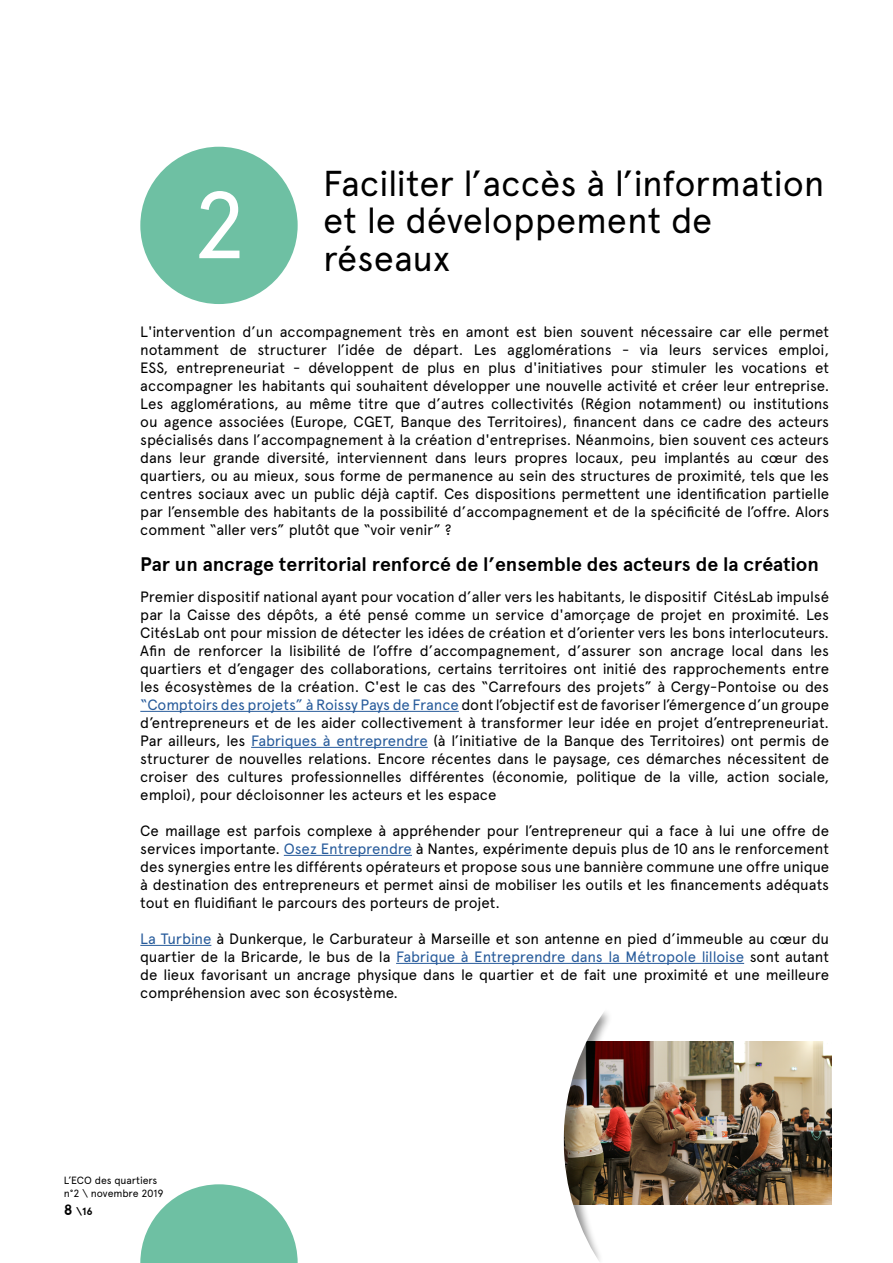
<style>
.page{position:relative;width:893px;height:1263px;background:#fff}
.page>*{position:absolute;margin:0;border:0;box-sizing:border-box;transform-origin:0 0}
.t1{font:94.8px "Apercu Pro";color:#fff}
.t2{font:36px/37.5px "Apercu Pro";letter-spacing:-.005em;color:#000}
.t3{font:700 19.5px "Apercu Pro";color:#000}
.t4{font:15px/18px "Apercu Pro";letter-spacing:-.01em;color:#000;text-align:justify}
.t5{font:10.5px/12.6px "Apercu Pro";letter-spacing:-.015em;color:#000}
.t6{font:700 10.5px "Apercu Pro";color:#000}
.s1{color:#275b9b}
.s2{font-size:15px}
</style>
<div class="page">
<svg style="left:140px;top:1184px;width:158px;height:79px"></svg>
<img style="left:655px;top:1041px;width:176px;height:163px">
<svg style="left:430px;top:962px;width:225px;height:299px"></svg>
<hr style="left:140px;top:711px;width:319px;height:1px;background:#275b9b">
<hr style="left:251px;top:747px;width:177px;height:1px;background:#275b9b">
<hr style="left:284px;top:855px;width:128px;height:1px;background:#275b9b">
<hr style="left:140px;top:945px;width:71px;height:1px;background:#275b9b">
<hr style="left:396px;top:963px;width:348px;height:1px;background:#275b9b">
<div style="left:140px;top:147px;width:158px;height:157px;background:#6ec0a3;border-radius:50%"></div>
<h1 class="t1" style="left:192px;top:154px;width:56px">2</h1>
<h2 class="t2" style="left:323px;top:162px;width:503px">Faciliter l’accès à l’information et le développement de réseaux</h2>
<p class="t4" style="left:140px;top:322px;width:690px">L'intervention d’un accompagnement très en amont est bien souvent nécessaire car elle permet notamment de structurer l’idée de départ. Les agglomérations - via leurs services emploi, ESS, entrepreneuriat - développent de plus en plus d'initiatives pour stimuler les vocations et accompagner les habitants qui souhaitent développer une nouvelle activité et créer leur entreprise.<br>Les agglomérations, au même titre que d’autres collectivités (Région notamment) ou institutions ou agence associées (Europe, CGET, Banque des Territoires), financent dans ce cadre des acteurs spécialisés dans l’accompagnement à la création d'entreprises. Néanmoins, bien souvent ces acteurs dans leur grande diversité, interviennent dans leurs propres locaux, peu implantés au cœur des quartiers, ou au mieux, sous forme de permanence au sein des structures de proximité, tels que les centres sociaux avec un public déjà captif. Ces dispositions permettent une identification partielle par l’ensemble des habitants de la possibilité d’accompagnement et de la spécificité de l’offre. Alors comment “aller vers” plutôt que “voir venir” ?</p>
<h3 class="t3" style="left:140px;top:553px;width:680px">Par un ancrage territorial renforcé de l’ensemble des acteurs de la création</h3>
<p class="t4" style="left:140px;top:587px;width:690px">Premier dispositif national ayant pour vocation d’aller vers les habitants, le dispositif CitésLab impulsé par la Caisse des dépôts, a été pensé comme un service d'amorçage de projet en proximité. Les CitésLab ont pour mission de détecter les idées de création et d’orienter vers les bons interlocuteurs.<br>Afin de renforcer la lisibilité de l’offre d’accompagnement, d’assurer son ancrage local dans les quartiers et d’engager des collaborations, certains territoires ont initié des rapprochements entre les écosystèmes de la création. C'est le cas des “Carrefours des projets” à Cergy-Pontoise ou des <span class="s1">“Comptoirs des projets” à Roissy Pays de France</span> dont l’objectif est de favoriser l’émergence d’un groupe d’entrepreneurs et de les aider collectivement à transformer leur idée en projet d’entrepreneuriat.<br>Par ailleurs, les <span class="s1">Fabriques à entreprendre</span> (à l’initiative de la Banque des Territoires) ont permis de structurer de nouvelles relations. Encore récentes dans le paysage, ces démarches nécessitent de croiser des cultures professionnelles différentes (économie, politique de la ville, action sociale, emploi), pour décloisonner les acteurs et les espace</p>
<p class="t4" style="left:140px;top:821px;width:690px">Ce maillage est parfois complexe à appréhender pour l’entrepreneur qui a face à lui une offre de services importante. <span class="s1">Osez Entreprendre</span> à Nantes, expérimente depuis plus de 10 ans le renforcement des synergies entre les différents opérateurs et propose sous une bannière commune une offre unique à destination des entrepreneurs et permet ainsi de mobiliser les outils et les financements adéquats tout en fluidifiant le parcours des porteurs de projet.</p>
<p class="t4" style="left:140px;top:929px;width:690px"><span class="s1">La Turbine</span> à Dunkerque, le Carburateur à Marseille et son antenne en pied d’immeuble au cœur du quartier de la Bricarde, le bus de la <span class="s1">Fabrique à Entreprendre dans la Métropole lilloise</span> sont autant de lieux favorisant un ancrage physique dans le quartier et de fait une proximité et une meilleure compréhension avec son écosystème.</p>
<p class="t5" style="left:64px;top:1173px;width:101px">L’ECO des quartiers n°2 \ novembre 2019</p>
<p class="t6" style="left:64px;top:1205px;width:30px"><span class="s2">8</span> \16</p>
</div>
